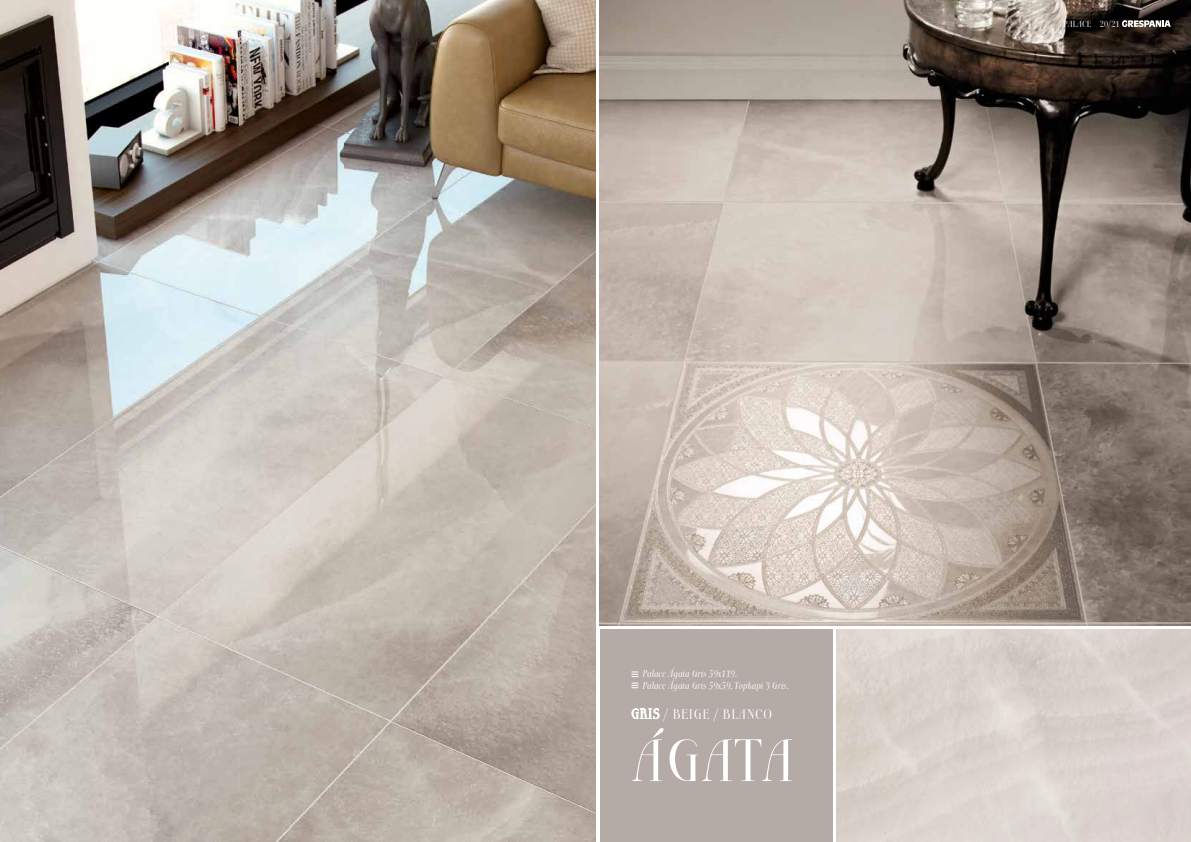
<style>
.page{position:relative;width:1191px;height:842px;background:#fff}
.page>*{position:absolute;margin:0;border:0;box-sizing:border-box;transform-origin:0 0}
.t1{font:300 60px "Boberia LL";color:#fff}
.t2{font:300 14px "Boberia LL";letter-spacing:.03em;color:#fff}
.t3{font:italic 300 10px/12px "Boberia LL";color:#fff}
.t4{font:300 9px "Boberia LL";color:#fff}
</style>
<div class="page">
<img style="left:0;top:0;width:595px;height:842px">
<img style="left:600px;top:0;width:591px;height:625px">
<div style="left:600px;top:629px;width:232px;height:213px;background:#b4aba6"></div>
<svg style="left:631px;top:708px;width:29px;height:11px"></svg>
<svg style="left:631px;top:683px;width:7px;height:5px"></svg>
<svg style="left:631px;top:671px;width:7px;height:6px"></svg>
<svg style="left:1121px;top:20px;width:49px;height:7px"></svg>
<p class="t3" style="left:642px;top:668px;width:148px">Palace Ágata Gris 59x119.<br>Palace Ágata Gris 59x59, Topkapi 3 Gris.</p>
<h2 class="t2" style="left:663px;top:706px;width:110px">/ BEIGE / BLANCO</h2>
<h1 class="t1" style="left:631px;top:728px;width:165px">ÁGATA</h1>
<p class="t4" style="left:1063px;top:19px;width:58px">PALACE 20/21</p>
</div>
